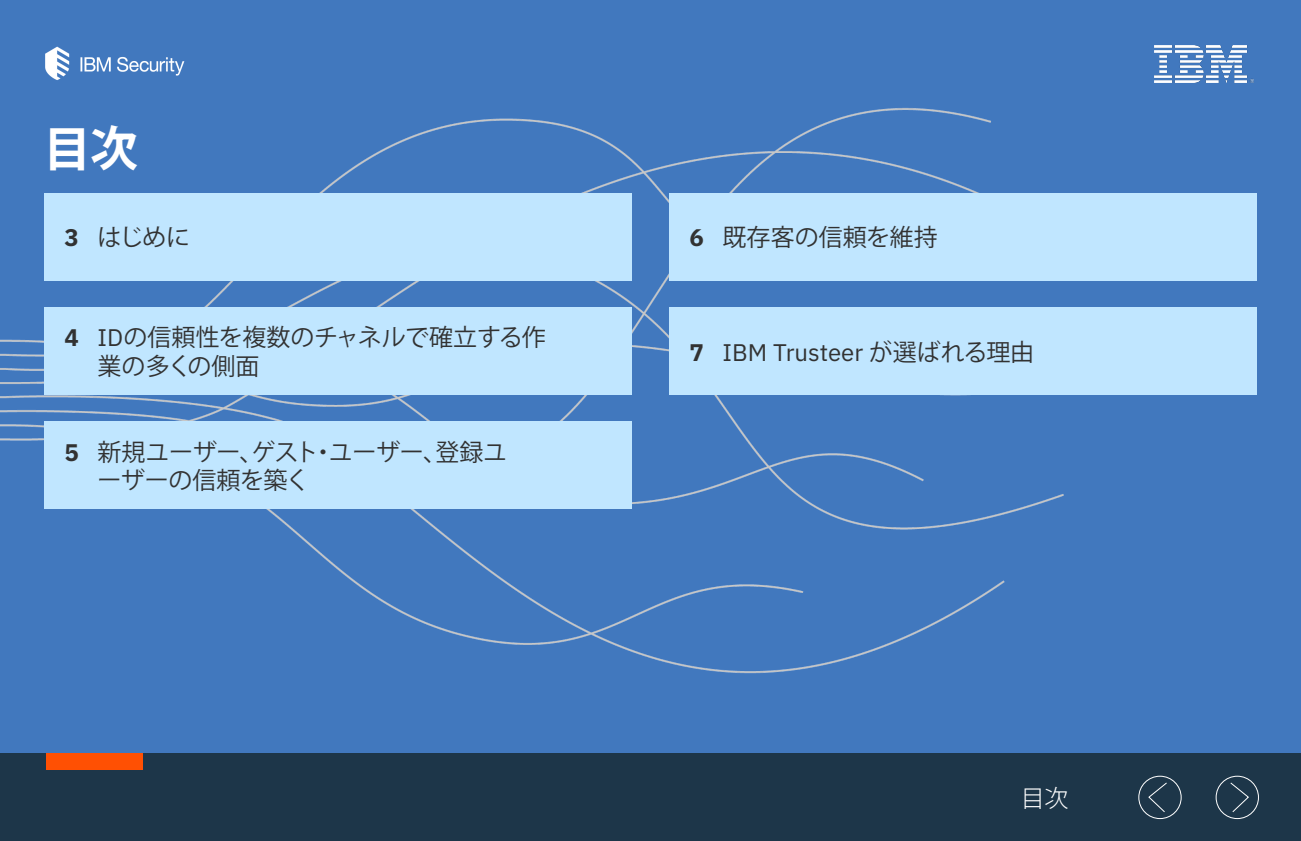
<style>
.page{position:relative;width:1301px;height:841px;background:#fff}
.page>*{position:absolute;margin:0;border:0;box-sizing:border-box;transform-origin:0 0}
.t1{font:700 48px "Koz Go Pro";color:#fff}
.Contents{font:24px/28.8px "Koz Go Pro";letter-spacing:-.01em;color:#323232}
.Contents-2{font:24px "IBM Plex Sans";color:#323232}
.t2{font:300 24px "Koz Go Pro";color:#fff}
.s1{font-family:"IBM Plex Sans";font-weight:700}
.s2{font-family:"IBM Plex Sans"}
.s3{font-weight:700}
.s4{font-family:"Koz Go Pro"}
</style>
<div class="page">
<div style="left:0;top:0;width:1300px;height:759px;background:#4178be"></div>
<div style="left:0;top:753px;width:1300px;height:87px;background:#1d3649"></div>
<div style="left:46px;top:753px;width:96px;height:16px;background:#ff5003"></div>
<svg style="left:1230px;top:782px;width:19px;height:31px"></svg>
<div style="left:1215px;top:775px;width:43px;height:43px;border:1px solid #fff;border-radius:50%"></div>
<svg style="left:1147px;top:781px;width:20px;height:31px"></svg>
<div style="left:1138px;top:775px;width:43px;height:43px;border:1px solid #fff;border-radius:50%"></div>
<img style="left:0;top:107px;width:1202px;height:567px">
<div style="left:44px;top:193px;width:587px;height:88px;background:#c0e6ff"></div>
<div style="left:44px;top:307px;width:588px;height:87px;background:#c0e6ff"></div>
<img style="left:45px;top:46px;width:140px;height:34px">
<div style="left:669px;top:193px;width:587px;height:88px;background:#c0e6ff"></div>
<div style="left:44px;top:420px;width:588px;height:88px;background:#c0e6ff"></div>
<div style="left:669px;top:307px;width:587px;height:87px;background:#c0e6ff"></div>
<img style="left:1154px;top:45px;width:99px;height:37px">
<p class="t1" style="left:43px;top:118px;width:97px">目次</p>
<p class="Contents" style="left:65px;top:224px;width:127px"><span class="s1">3</span> はじめに</p>
<p class="Contents" style="left:98px;top:323px;width:450px;text-indent:-33px"><span class="s1">4</span> <span class="s2">ID</span>の信頼性を複数のチャネルで確立する作業の多くの側面</p>
<p class="Contents" style="left:97px;top:438px;width:411px;text-indent:-33px"><span class="s1">5</span> 新規ユーザー、ゲスト・ユーザー、登録ユーザーの信頼を築く</p>
<p class="Contents" style="left:689px;top:224px;width:250px"><span class="s1">6</span> 既存客の信頼を維持</p>
<p class="Contents-2" style="left:689px;top:334px;width:346px"><span class="s3">7</span> IBM Trusteer <span class="s4">が選ばれる理由</span></p>
<p class="t2" style="left:1020px;top:782px;width:49px">目次</p>
</div>
